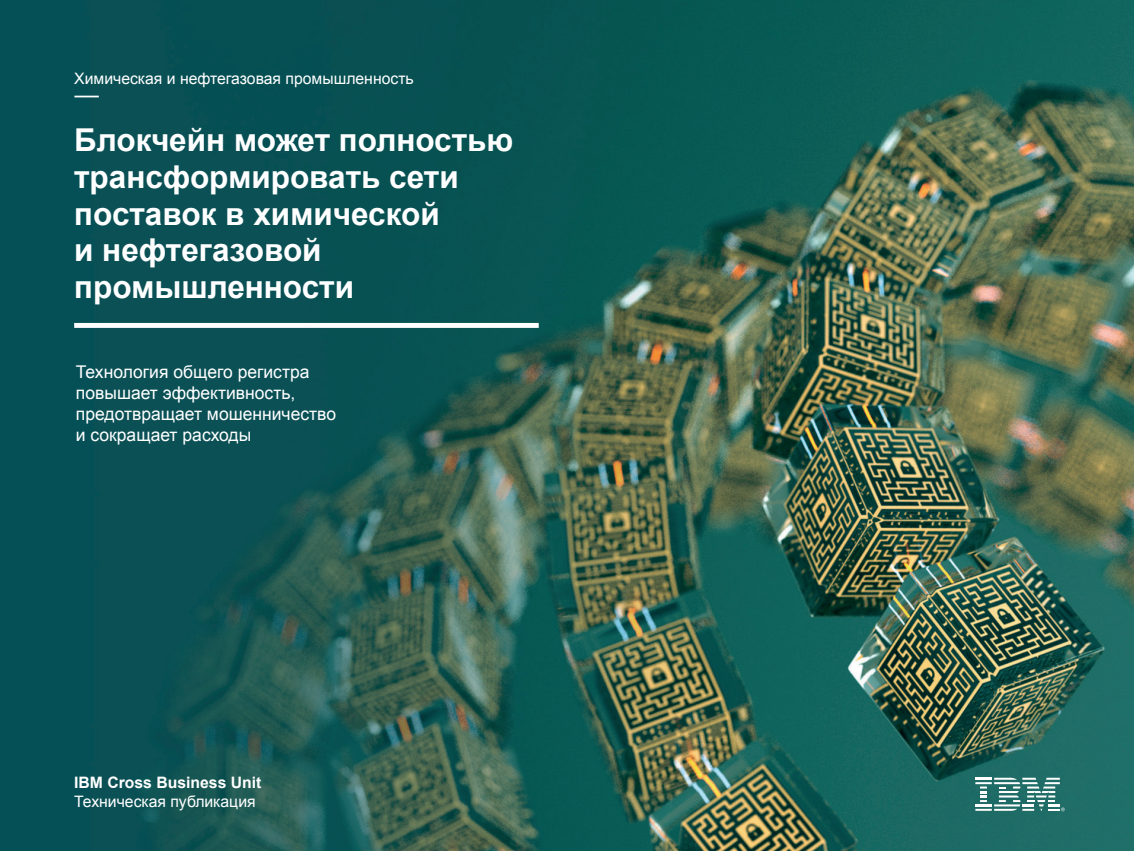
<style>
.page{position:relative;width:1134px;height:851px;background:#fff}
.page>*{position:absolute;margin:0;border:0;box-sizing:border-box;transform-origin:0 0}
.t1{font:700 31.5px/36.8px "Arial";color:#fff}
.Subtitle{font:17.5px/21px "Arial";color:#fff}
.Left{font:15.75px "Arial";color:#fff}
.Leftbold{font:700 15.75px "Arial";color:#fff}
</style>
<div class="page">
<img style="left:0;top:0;width:1134px;height:850px">
<svg style="left:975px;top:777px;width:90px;height:34px"></svg>
<svg style="left:74px;top:96px;width:25px;height:1px"></svg>
<div style="left:74px;top:323px;width:465px;height:5px;background:#fff"></div>
<p class="Left" style="left:74px;top:67px;width:341px">Химическая и нефтегазовая промышленность</p>
<p class="t1" style="left:74px;top:122px;width:441px">Блокчейн может полностью трансформировать сети поставок в химической<br>и нефтегазовой промышленности</p>
<p class="Subtitle" style="left:76px;top:361px;width:262px">Технология общего регистра повышает эффективность, предотвращает мошенничество и сокращает расходы</p>
<p class="Leftbold" style="left:74px;top:772px;width:189px">IBM Cross Business Unit</p>
<p class="Left" style="left:74px;top:790px;width:183px">Техническая публикация</p>
</div>
